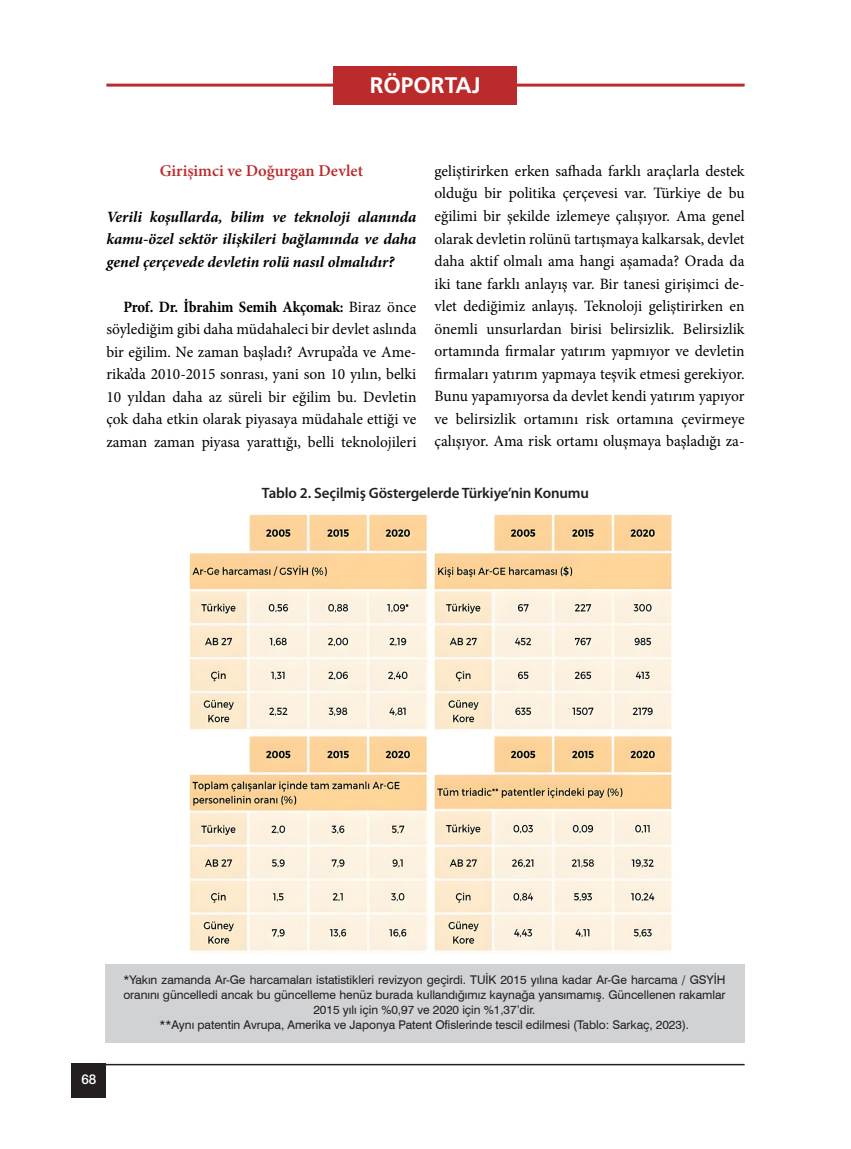
<style>
.page{position:relative;width:851px;height:1149px;background:#fff}
.page>*{position:absolute;margin:0;border:0;box-sizing:border-box;transform-origin:0 0}
.t1{font:22.5px "Frutiger Bold Tr";color:#fff}
.t2{font:600 16.5px "Minion Pro";color:#bc2b2b}
.t3{font:15.75px/22.5px "Minion Pro";color:#000;text-align:justify}
.t4{font:italic 700 15.75px/22.5px "Minion Pro";letter-spacing:-.005em;color:#000;text-align:justify}
.t5{font:600 15px "Myriad Pro";letter-spacing:-.01em;color:#231f20}
.t6{font:500 13.5px "Helvetica Neue LT Pro";color:#fff}
.t7{font:12px/15px "Swiss 721 BT";letter-spacing:-.005em;color:#231f20;text-align:center}
.s1{font-weight:700}
</style>
<div class="page">
<hr style="left:72px;top:1063px;width:672px;height:1px;background:#231f20">
<div style="left:72px;top:1063px;width:34px;height:34px;background:#231f20"></div>
<div style="left:106px;top:963px;width:639px;height:79px;background:#d1d2d4"></div>
<hr style="left:106px;top:84px;width:638px;height:3px;background:#bc2b2b">
<div style="left:333px;top:66px;width:184px;height:38px;background:#bc2b2b"></div>
<img style="left:189px;top:514px;width:483px;height:438px">
<h1 class="t1" style="left:369px;top:71px;width:112px">RÖPORTAJ</h1>
<p class="t2" style="left:160px;top:160px;width:205px">Girişimci ve Doğurgan Devlet</p>
<p class="t4" style="left:106px;top:205px;width:311px">Verili koşullarda, bilim ve teknoloji alanında kamu-özel sektör ilişkileri bağlamında ve daha genel çerçevede devletin rolü nasıl olmalıdır?</p>
<p class="t3" style="left:106px;top:295px;width:311px;text-indent:17px"><span class="s1">Prof. Dr. İbrahim Semih Akçomak:</span> Biraz önce söylediğim gibi daha müdahaleci bir devlet aslında bir eğilim. Ne zaman başladı? Avrupa’da ve Ame&shy;rika’da 2010-2015 sonrası, yani son 10 yılın, belki 10 yıldan daha az süreli bir eğilim bu. Devletin çok daha etkin olarak piyasaya müdahale ettiği ve zaman zaman piyasa yarattığı, belli teknolojileri</p>
<p class="t3" style="left:434px;top:160px;width:311px">geliştirirken erken safhada farklı araçlarla destek olduğu bir politika çerçevesi var. Türkiye de bu eğilimi bir şekilde izlemeye çalışıyor. Ama genel olarak devletin rolünü tartışmaya kalkarsak, devlet daha aktif olmalı ama hangi aşamada? Orada da iki tane farklı anlayış var. Bir tanesi girişimci de&shy;vlet dediğimiz anlayış. Teknoloji geliştirirken en önemli unsurlardan birisi belirsizlik. Belirsizlik ortamında firmalar yatırım yapmıyor ve devletin firmaları yatırım yapmaya teşvik etmesi gerekiyor.<br>Bunu yapamıyorsa da devlet kendi yatırım yapıyor ve belirsizlik ortamını risk ortamına çevirmeye çalışıyor. Ama risk ortamı oluşmaya başladığı za-</p>
<p class="t5" style="left:262px;top:483px;width:328px">Tablo 2. Seçilmiş Göstergelerde Türkiye’nin Konumu</p>
<p class="t6" style="left:81px;top:1070px;width:17px">68</p>
<p class="t7" style="left:123px;top:971px;width:603px">*Yakın zamanda Ar-Ge harcamaları istatistikleri revizyon geçirdi. TUİK 2015 yılına kadar Ar-Ge harcama / GSYİH oranını güncelledi ancak bu güncelleme henüz burada kullandığımız kaynağa yansımamış. Güncellenen rakamlar 2015 yılı için %0,97 ve 2020 için %1,37’dir.<br>**Aynı patentin Avrupa, Amerika ve Japonya Patent Ofislerinde tescil edilmesi (Tablo: Sarkaç, 2023).</p>
</div>
